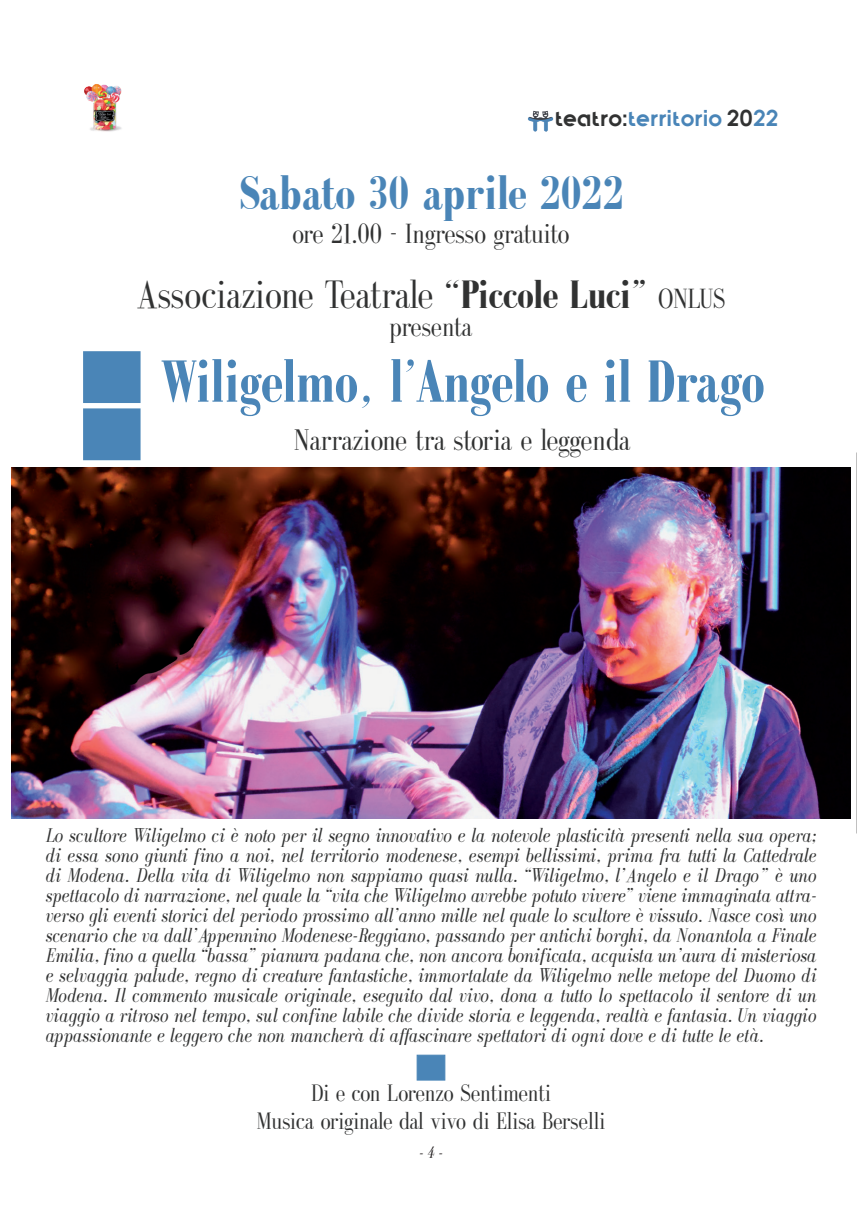
<style>
.page{position:relative;width:862px;height:1214px;background:#fff}
.page>*{position:absolute;margin:0;border:0;box-sizing:border-box;transform-origin:0 0}
.t1{font:700 60px "Galileo FLF";letter-spacing:-.01em;color:#4a85b7;scale:.94 1}
.t2{font:700 48px "Galileo FLF";color:#4a85b7}
.t3{font:40px "Galileo FLF";color:#313232}
.t4{font:30px "Galileo FLF";color:#313232}
.t5{font:28px "Galileo FLF";color:#313232}
.t6{font:24px/28px "Galileo FLF";color:#313232;text-align:center}
.t7{font:700 22.8px "Quantify";color:#4985b8}
.t8{font:italic 20px/20px "Galileo FLF";letter-spacing:-.015em;color:#313232;text-align:justify}
.t9{font:italic 16px "Galileo FLF";color:#231f20}
.s1{color:#313232}
.s2{color:#2e3133}
.s3{color:#4a85b7}
.s4{font-weight:700}
.s5{font-size:28px}
</style>
<div class="page">
<img style="left:528px;top:110px;width:26px;height:22px">
<img style="left:84px;top:84px;width:38px;height:48px">
<svg style="left:856px;top:452px;width:1px;height:381px"></svg>
<div style="left:83px;top:351px;width:58px;height:52px;background:#4a85b7;border:2px solid #4a85b7"></div>
<div style="left:83px;top:408px;width:58px;height:52px;background:#4a85b7;border:2px solid #4a85b7"></div>
<img style="left:11px;top:468px;width:839px;height:350px">
<div style="left:417px;top:1054px;width:28px;height:26px;background:#4a85b7;border:1px solid #4a85b7"></div>
<p class="t7" style="left:555px;top:106px;width:225px"><span class="s1">teatro</span><span class="s2">:</span>territorio <span class="s1">20</span><span class="s3">22</span></p>
<h2 class="t2" style="left:239px;top:169px;width:386px">Sabato 30 aprile 2022</h2>
<h3 class="t5" style="left:292px;top:219px;width:279px">ore 21.00 - Ingresso gratuito</h3>
<h3 class="t3" style="left:137px;top:275px;width:590px">Associazione Teatrale “<span class="s4">Piccole Luci”</span> <span class="s5">ONLUS</span></h3>
<h3 class="t5" style="left:389px;top:313px;width:84px">presenta</h3>
<h1 class="t1" style="left:160px;top:351px;width:646px">Wiligelmo, l’Angelo e il Drago</h1>
<h3 class="t4" style="left:294px;top:424px;width:338px">Narrazione tra storia e leggenda</h3>
<p class="t8" style="left:45px;top:826px;width:773px">Lo scultore Wiligelmo ci è noto per il segno innovativo e la notevole plasticità presenti nella sua opera; di essa sono giunti fino a noi, nel territorio modenese, esempi bellissimi, prima fra tutti la Cattedrale di Modena. Della vita di Wiligelmo non sappiamo quasi nulla. “Wiligelmo, l’Angelo e il Drago” è uno spettacolo di narrazione, nel quale la “vita che Wiligelmo avrebbe potuto vivere” viene immaginata attra&shy;verso gli eventi storici del periodo prossimo all’anno mille nel quale lo scultore è vissuto. Nasce così uno scenario che va dall’Appennino Modenese-Reggiano, passando per antichi borghi, da Nonantola a Finale Emilia, fino a quella “bassa” pianura padana che, non ancora bonificata, acquista un’aura di misteriosa e selvaggia palude, regno di creature fantastiche, immortalate da Wiligelmo nelle metope del Duomo di Modena. Il commento musicale originale, eseguito dal vivo, dona a tutto lo spettacolo il sentore di un viaggio a ritroso nel tempo, sul confine labile che divide storia e leggenda, realtà e fantasia. Un viaggio appassionante e leggero che non mancherà di affascinare spettatori di ogni dove e di tutte le età.</p>
<p class="t6" style="left:257px;top:1079px;width:350px">Di e con Lorenzo Sentimenti<br>Musica originale dal vivo di Elisa Berselli</p>
<p class="t9" style="left:419px;top:1143px;width:25px">- 4 -</p>
</div>
